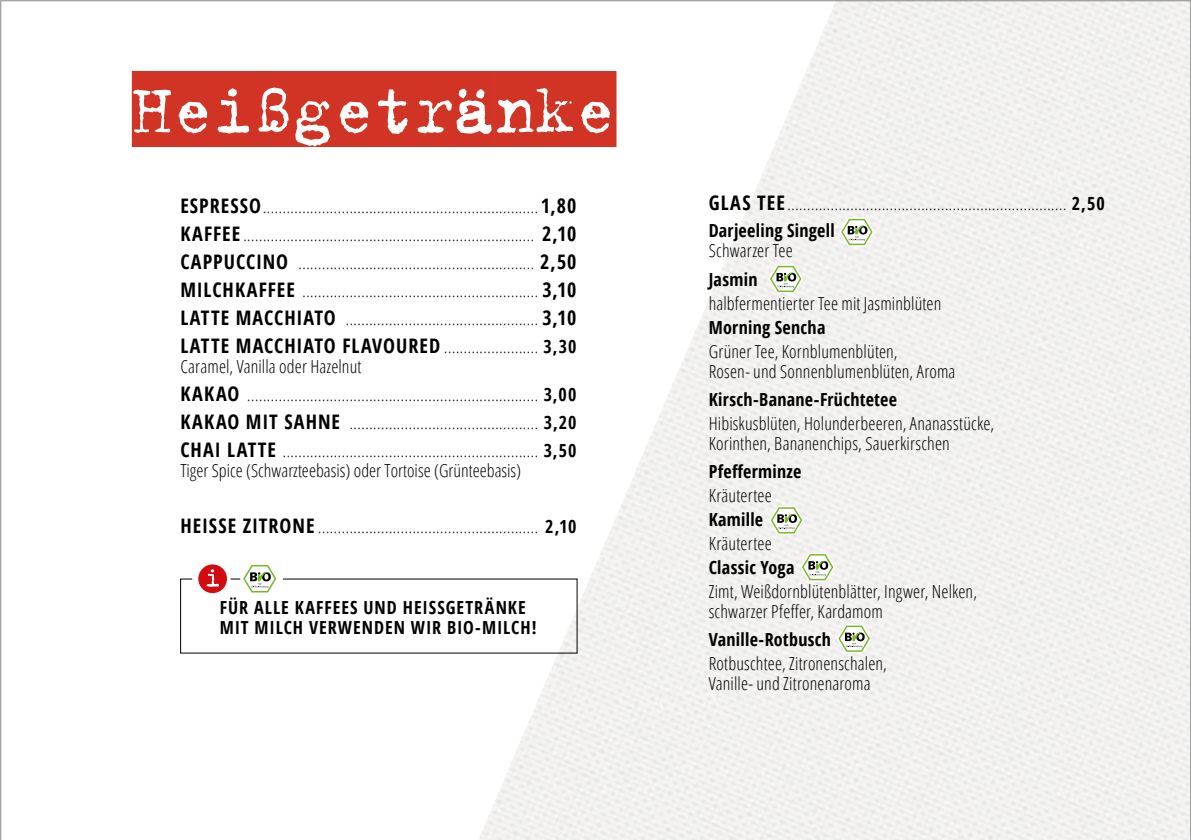
<style>
.page{position:relative;width:1191px;height:840px;background:#fff}
.page>*{position:absolute;margin:0;border:0;box-sizing:border-box;transform-origin:0 0}
.t1{font:76px "Trixie Cameo";letter-spacing:-.02em;color:#d13324}
.t2{font:300 condensed 18px/20px "Open Sans";letter-spacing:.005em;color:#000}
.t3{font:700 condensed 18px "Open Sans";letter-spacing:.02em;color:#000}
.t4{font:700 condensed 18px/20px "Open Sans";letter-spacing:.055em;color:#000}
.t5{font:300 condensed 16px/28px "Open Sans";color:#000;text-align:justify}
.s1{font-weight:700;font-size:20px}
.s2{font-weight:700;font-size:18px}
</style>
<div class="page">
<div style="left:1103px;top:643px;width:86px;height:194px;background:#f2f1f0"></div>
<div style="left:1040px;top:790px;width:144px;height:47px;background:#f2f1f0"></div>
<div style="left:1081px;top:286px;width:108px;height:210px;background:#f2f1f0"></div>
<div style="left:1018px;top:433px;width:147px;height:210px;background:#f2f1f0"></div>
<div style="left:956px;top:580px;width:147px;height:210px;background:#f2f1f0"></div>
<div style="left:893px;top:727px;width:147px;height:110px;background:#f2f1f0"></div>
<div style="left:997px;top:76px;width:147px;height:210px;background:#f2f1f0"></div>
<div style="left:934px;top:223px;width:147px;height:210px;background:#f2f1f0"></div>
<div style="left:871px;top:370px;width:147px;height:210px;background:#f2f1f0"></div>
<div style="left:808px;top:518px;width:148px;height:209px;background:#f2f1f0"></div>
<div style="left:746px;top:665px;width:147px;height:172px;background:#f2f1f0"></div>
<div style="left:683px;top:812px;width:136px;height:25px;background:#f2f1f0"></div>
<div style="left:865px;top:2px;width:170px;height:74px;background:#f2f1f0"></div>
<div style="left:850px;top:14px;width:147px;height:209px;background:#f2f1f0"></div>
<div style="left:787px;top:161px;width:147px;height:209px;background:#f2f1f0"></div>
<div style="left:724px;top:308px;width:147px;height:210px;background:#f2f1f0"></div>
<div style="left:661px;top:455px;width:147px;height:210px;background:#f2f1f0"></div>
<div style="left:599px;top:602px;width:147px;height:210px;background:#f2f1f0"></div>
<div style="left:536px;top:749px;width:147px;height:88px;background:#f2f1f0"></div>
<img style="left:520px;top:595px;width:79px;height:154px">
<svg style="left:839px;top:217px;width:35px;height:29px"></svg>
<svg style="left:768px;top:264px;width:35px;height:29px"></svg>
<svg style="left:769px;top:505px;width:35px;height:29px"></svg>
<svg style="left:800px;top:552px;width:35px;height:29px"></svg>
<svg style="left:836px;top:624px;width:35px;height:29px"></svg>
<svg style="left:180px;top:564px;width:397px;height:89px"></svg>
<h1 class="t1" style="left:132px;top:68px;width:486px">HEIßGETRÄNKE</h1>
<p class="t5" style="left:180px;top:192px;width:398px"><span class="s1">ESPRESSO</span>...................................................................... <span class="s1">1,80<br>KAFFEE</span> .......................................................................... <span class="s1">2,10<br>CAPPUCCINO</span> ............................................................ <span class="s1">2,50<br>MILCHKAFFEE</span> ............................................................ <span class="s1">3,10<br>LATTE MACCHIATO</span> ................................................. <span class="s1">3,10<br>LATTE MACCHIATO FLAVOURED</span> ........................ <span class="s2">3,30</span></p>
<p class="t2" style="left:180px;top:355px;width:183px">Caramel, Vanilla oder Hazelnut</p>
<p class="t5" style="left:180px;top:380px;width:398px"><span class="s1">KAKAO</span> .......................................................................... <span class="s2">3,00<br></span><span class="s1">KAKAO MIT SAHNE</span> ................................................ <span class="s2">3,20<br></span><span class="s1">CHAI LATTE</span> ................................................................. <span class="s2">3,50</span></p>
<p class="t2" style="left:180px;top:459px;width:342px">Tiger Spice (Schwarzteebasis) oder Tortoise (Grünteebasis)</p>
<p class="t5" style="left:180px;top:512px;width:398px"><span class="s1">HEISSE ZITRONE</span> ........................................................ <span class="s2">2,10</span></p>
<p class="t4" style="left:220px;top:596px;width:318px">FÜR ALLE KAFFEES UND HEISSGETRÄNKE<br>MIT MILCH VERWENDEN WIR BIO-MILCH!</p>
<p class="t5" style="left:708px;top:190px;width:398px"><span class="s1">GLAS TEE</span> ....................................................................... <span class="s2">2,50</span></p>
<p class="t3" style="left:708px;top:218px;width:127px">Darjeeling Singell</p>
<p class="t2" style="left:708px;top:240px;width:85px">Schwarzer Tee</p>
<p class="t3" style="left:708px;top:266px;width:50px">Jasmin</p>
<p class="t2" style="left:708px;top:292px;width:234px">halbfermentierter Tee mit Jasminblüten</p>
<p class="t3" style="left:708px;top:314px;width:118px">Morning Sencha</p>
<p class="t2" style="left:708px;top:340px;width:248px">Grüner Tee, Kornblumenblüten,<br>Rosen- und Sonnenblumenblüten, Aroma</p>
<p class="t3" style="left:708px;top:386px;width:190px">Kirsch-Banane-Früchtetee</p>
<p class="t2" style="left:708px;top:412px;width:287px">Hibiskusblüten, Holunderbeeren, Ananasstücke,<br>Korinthen, Bananenchips, Sauerkirschen</p>
<p class="t3" style="left:708px;top:458px;width:94px">Pfefferminze</p>
<p class="t2" style="left:708px;top:484px;width:64px">Kräutertee</p>
<p class="t3" style="left:708px;top:506px;width:56px">Kamille</p>
<p class="t2" style="left:708px;top:532px;width:64px">Kräutertee</p>
<p class="t3" style="left:708px;top:554px;width:87px">Classic Yoga</p>
<p class="t2" style="left:708px;top:580px;width:270px">Zimt, Weißdornblütenblätter, Ingwer, Nelken, schwarzer Pfeffer, Kardamom</p>
<p class="t3" style="left:708px;top:626px;width:124px">Vanille-Rotbusch</p>
<p class="t2" style="left:708px;top:652px;width:180px">Rotbuschtee, Zitronenschalen,<br>Vanille- und Zitronenaroma</p>
</div>
